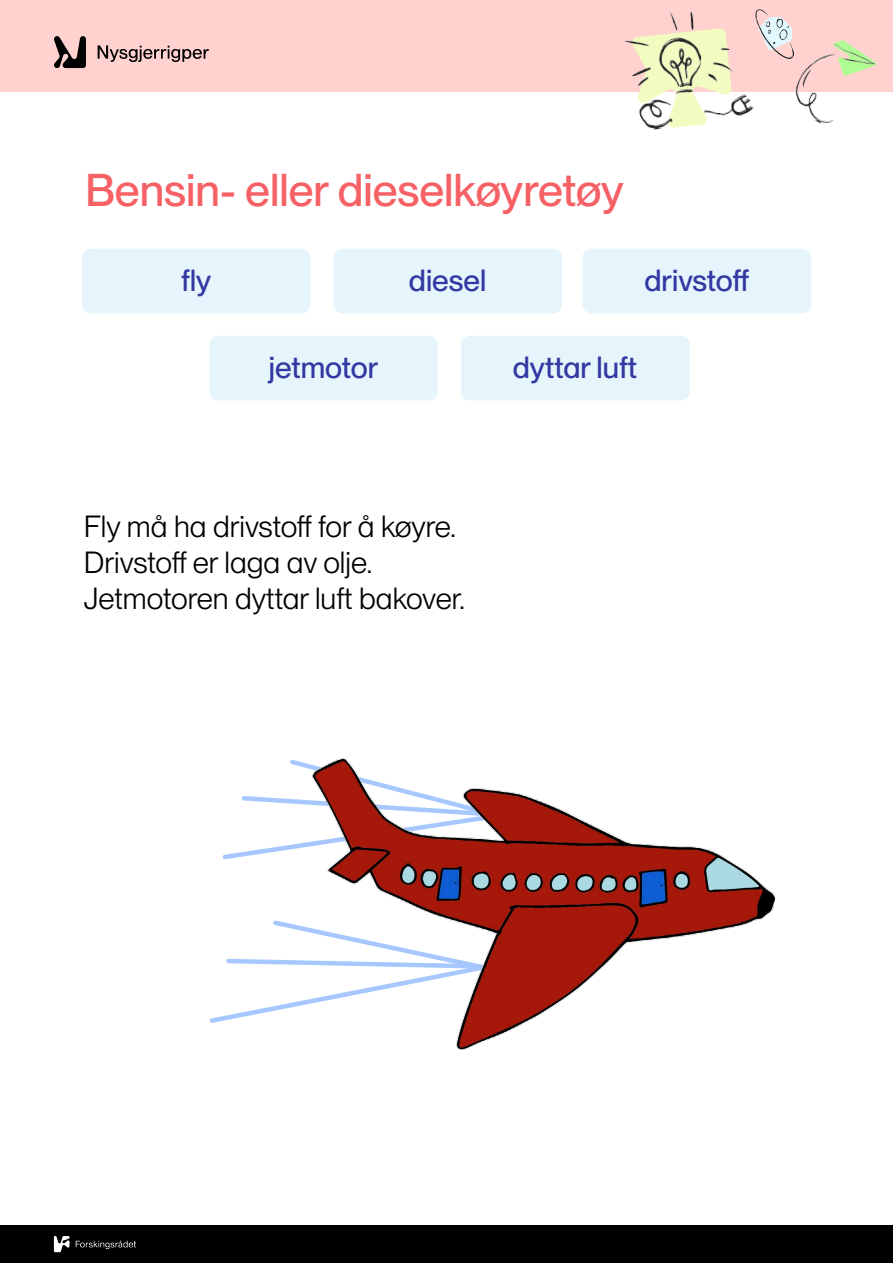
<style>
.page{position:relative;width:893px;height:1263px;background:#fff}
.page>*{position:absolute;margin:0;border:0;box-sizing:border-box;transform-origin:0 0}
.Tittel{font:500 45px "PP Neue Montreal";color:#f66166}
.Ingress{font:30px "PP Neue Montreal";color:#000}
.Brødtekst{font:500 30px "PP Neue Montreal";color:#3339a2}
</style>
<div class="page">
<div style="left:0;top:0;width:893px;height:91px;background:#ffd2cf"></div>
<img style="left:622px;top:11px;width:133px;height:119px">
<img style="left:756px;top:10px;width:36px;height:49px">
<img style="left:786px;top:37px;width:90px;height:87px">
<div style="left:0;top:1225px;width:893px;height:38px;background:#000"></div>
<svg style="left:98px;top:45px;width:111px;height:17px"></svg>
<svg style="left:54px;top:36px;width:32px;height:32px"></svg>
<img style="left:53px;top:1236px;width:83px;height:16px">
<div style="left:82px;top:249px;width:228px;height:64px;background:#e6f5fc;border-radius:9px"></div>
<div style="left:334px;top:249px;width:228px;height:64px;background:#e6f5fc;border-radius:9px"></div>
<div style="left:583px;top:249px;width:228px;height:64px;background:#e6f5fc;border-radius:9px"></div>
<div style="left:209px;top:336px;width:229px;height:64px;background:#e6f5fc;border-radius:9px"></div>
<div style="left:461px;top:336px;width:228px;height:64px;background:#e6f5fc;border-radius:9px"></div>
<svg style="left:209px;top:920px;width:103px;height:103px"></svg>
<svg style="left:222px;top:760px;width:90px;height:100px"></svg>
<img style="left:312px;top:758px;width:462px;height:291px">
<h1 class="Tittel" style="left:85px;top:164px;width:540px">Bensin- eller dieselkøyretøy</h1>
<p class="Brødtekst" style="left:181px;top:263px;width:32px">fly</p>
<p class="Brødtekst" style="left:409px;top:263px;width:79px">diesel</p>
<p class="Brødtekst" style="left:644px;top:263px;width:106px">drivstoff</p>
<p class="Brødtekst" style="left:269px;top:350px;width:111px">jetmotor</p>
<p class="Brødtekst" style="left:513px;top:350px;width:126px">dyttar luft</p>
<p class="Ingress" style="left:84px;top:509px;width:373px">Fly må ha drivstoff for å køyre.</p>
<p class="Ingress" style="left:84px;top:545px;width:290px">Drivstoff er laga av olje.</p>
<p class="Ingress" style="left:84px;top:581px;width:383px">Jetmotoren dyttar luft bakover.</p>
</div>
